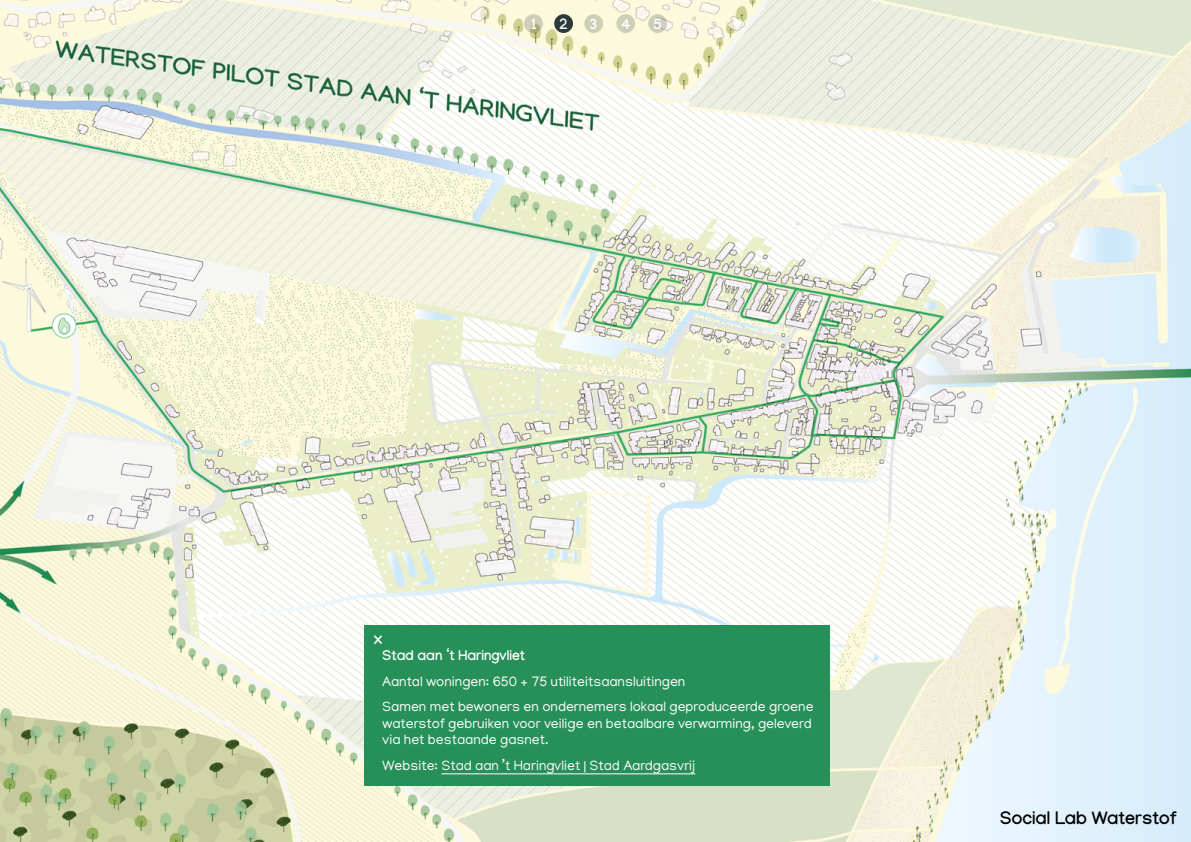
<style>
.page{position:relative;width:1191px;height:842px;background:#fff}
.page>*{position:absolute;margin:0;border:0;box-sizing:border-box;transform-origin:0 0}
.t1{font:700 18px "Manjari";color:#000}
.t2{font:700 16.2px "Manjari";color:#fff}
.t3{font:700 15.4px "Manjari";color:#f7f6fb}
.t4{font:700 15.4px "Manjari";color:#fff}
.t5{font:14px/25.3px "Manjari";color:#fff}
.t6{font:700 14px "Manjari";color:#fff}
</style>
<div class="page">
<img style="left:0;top:0;width:1191px;height:842px">
<div style="left:365px;top:625px;width:464px;height:160px;background:#279059"></div>
<hr style="left:441px;top:773px;width:254px;height:1px;background:#fff">
<svg style="left:524px;top:14px;width:19px;height:19px"></svg>
<svg style="left:554px;top:14px;width:19px;height:19px"></svg>
<div style="left:584px;top:14px;width:19px;height:19px;background:#cfceb7;border-radius:50%"></div>
<div style="left:616px;top:14px;width:19px;height:19px;background:#cfceb7;border-radius:50%"></div>
<svg style="left:648px;top:14px;width:19px;height:19px"></svg>
<p class="t4" style="left:530px;top:14px;width:8px">1</p>
<p class="t3" style="left:559px;top:14px;width:10px">2</p>
<p class="t3" style="left:589px;top:14px;width:10px">3</p>
<p class="t3" style="left:620px;top:14px;width:12px">4</p>
<p class="t3" style="left:653px;top:14px;width:10px">5</p>
<p class="t2" style="left:374px;top:629px;width:10px">x</p>
<p class="t6" style="left:382px;top:647px;width:144px">Stad aan ‘t Haringvliet</p>
<p class="t5" style="left:382px;top:668px;width:433px">Aantal woningen: 650 + 75 utiliteitsaansluitingen<br>Samen met bewoners en ondernemers lokaal geproduceerde groene</p>
<p class="t5" style="left:382px;top:714px;width:431px;line-height:16.8px">waterstof gebruiken voor veilige en betaalbare verwarming, geleverd via het bestaande gasnet.</p>
<p class="t5" style="left:382px;top:752px;width:314px">Website: Stad aan ’t Haringvliet | Stad Aardgasvrij</p>
<p class="t1" style="left:1000px;top:807px;width:178px">Social Lab Waterstof</p>
</div>
